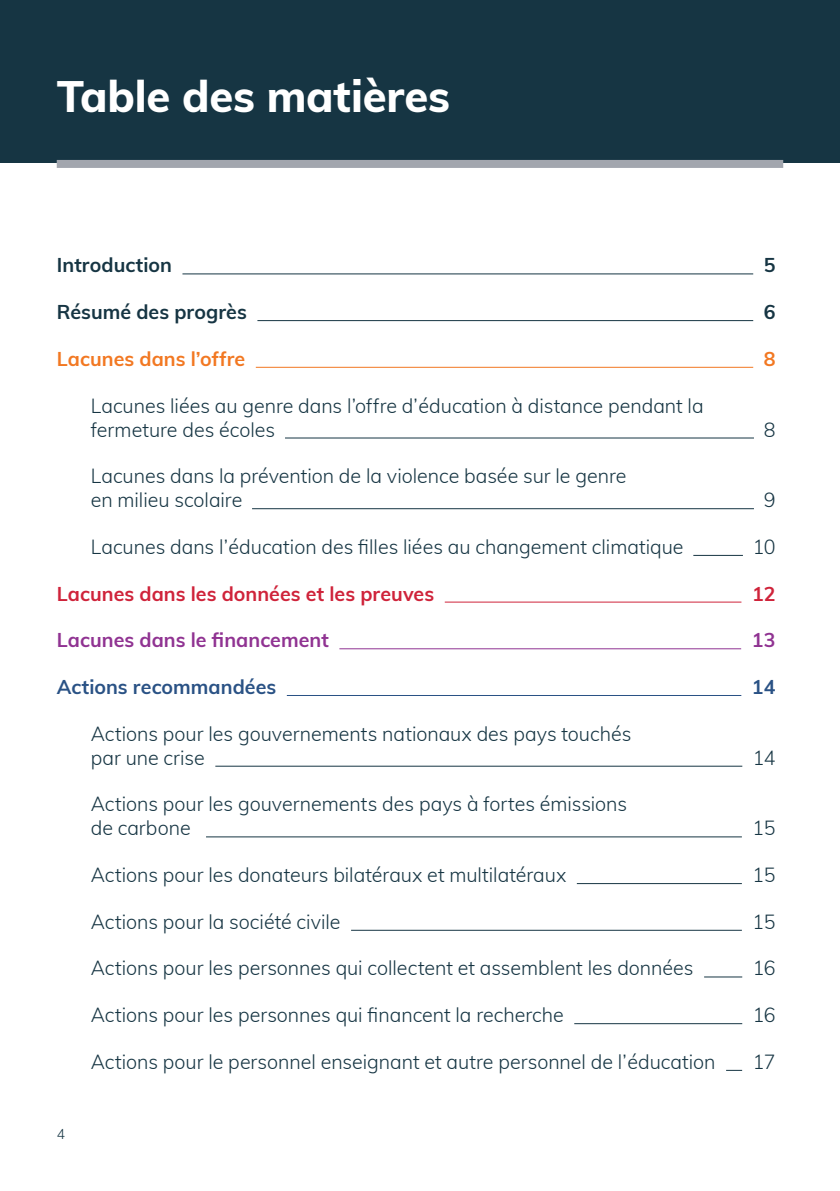
<style>
.page{position:relative;width:840px;height:1191px;background:#fff}
.page>*{position:absolute;margin:0;border:0;box-sizing:border-box;transform-origin:0 0}
.Header_Level_1{font:800 44px "Muli";letter-spacing:-.005em;color:#fff}
.Paragraph_Style{font:300 20px/24px "Muli";color:#163543}
.Paragraph_Style-2{font:700 20px "Muli";color:#cf233a}
.Paragraph_Style-3{font:700 20px "Muli";color:#163543}
.Paragraph_Style-4{font:700 20px "Muli";letter-spacing:.005em;color:#903392}
.Paragraph_Style-5{font:700 20px "Muli";color:#2a5285}
.Paragraph_Style-6{font:700 20px "Muli";letter-spacing:.005em;color:#f27822}
.t1{font:300 14px "Muli";color:#163543}
</style>
<div class="page">
<div style="left:0;top:0;width:839px;height:163px;background:#163543"></div>
<div style="left:57px;top:160px;width:725px;height:8px;background:#a2a6ae"></div>
<hr style="left:182px;top:273px;width:570px;height:1px;background:#163543">
<hr style="left:257px;top:320px;width:495px;height:1px;background:#163543">
<hr style="left:256px;top:367px;width:496px;height:1px;background:#f27822">
<hr style="left:285px;top:437px;width:468px;height:1px;background:#163543">
<hr style="left:252px;top:508px;width:501px;height:1px;background:#163543">
<hr style="left:693px;top:555px;width:49px;height:1px;background:#163543">
<hr style="left:444px;top:601px;width:297px;height:1px;background:#cf233a">
<hr style="left:339px;top:648px;width:401px;height:1px;background:#903392">
<hr style="left:287px;top:695px;width:454px;height:1px;background:#2a5285">
<hr style="left:215px;top:765px;width:526px;height:1px;background:#163543">
<hr style="left:206px;top:836px;width:535px;height:1px;background:#163543">
<hr style="left:576px;top:883px;width:165px;height:1px;background:#163543">
<hr style="left:351px;top:929px;width:390px;height:1px;background:#163543">
<hr style="left:703px;top:976px;width:38px;height:1px;background:#163543">
<hr style="left:574px;top:1023px;width:167px;height:1px;background:#163543">
<svg style="left:726px;top:1069px;width:15px;height:1px"></svg>
<p class="Header_Level_1" style="left:57px;top:64px;width:394px">Table des matières</p>
<p class="Paragraph_Style-3" style="left:57px;top:251px;width:117px">Introduction</p>
<p class="Paragraph_Style-3" style="left:763px;top:251px;width:13px">5</p>
<p class="Paragraph_Style-3" style="left:57px;top:297px;width:191px">Résumé des progrès</p>
<p class="Paragraph_Style-3" style="left:763px;top:297px;width:13px">6</p>
<p class="Paragraph_Style-6" style="left:57px;top:344px;width:190px">Lacunes dans l’offre</p>
<p class="Paragraph_Style-6" style="left:763px;top:344px;width:13px">8</p>
<p class="Paragraph_Style" style="left:91px;top:392px;width:614px">Lacunes liées au genre dans l’offre d’éducation à distance pendant la fermeture des écoles</p>
<p class="Paragraph_Style" style="left:763px;top:416px;width:13px">8</p>
<p class="Paragraph_Style" style="left:91px;top:463px;width:536px">Lacunes dans la prévention de la violence basée sur le genre en milieu scolaire</p>
<p class="Paragraph_Style" style="left:763px;top:487px;width:13px">9</p>
<p class="Paragraph_Style" style="left:91px;top:534px;width:594px">Lacunes dans l’éducation des filles liées au changement climatique</p>
<p class="Paragraph_Style" style="left:752px;top:534px;width:24px">10</p>
<p class="Paragraph_Style-2" style="left:57px;top:579px;width:379px">Lacunes dans les données et les preuves</p>
<p class="Paragraph_Style-2" style="left:751px;top:579px;width:25px">12</p>
<p class="Paragraph_Style-4" style="left:57px;top:625px;width:273px">Lacunes dans le financement</p>
<p class="Paragraph_Style-4" style="left:751px;top:625px;width:25px">13</p>
<p class="Paragraph_Style-5" style="left:57px;top:672px;width:221px">Actions recommandées</p>
<p class="Paragraph_Style-5" style="left:751px;top:672px;width:25px">14</p>
<p class="Paragraph_Style" style="left:91px;top:720px;width:542px">Actions pour les gouvernements nationaux des pays touchés par une crise</p>
<p class="Paragraph_Style" style="left:752px;top:744px;width:24px">14</p>
<p class="Paragraph_Style" style="left:91px;top:791px;width:537px">Actions pour les gouvernements des pays à fortes émissions de carbone</p>
<p class="Paragraph_Style" style="left:752px;top:815px;width:25px">15</p>
<p class="t1" style="left:57px;top:1123px;width:10px">4</p>
<p class="Paragraph_Style" style="left:91px;top:862px;width:477px">Actions pour les donateurs bilatéraux et multilatéraux</p>
<p class="Paragraph_Style" style="left:752px;top:862px;width:25px">15</p>
<p class="Paragraph_Style" style="left:91px;top:908px;width:251px">Actions pour la société civile</p>
<p class="Paragraph_Style" style="left:752px;top:908px;width:25px">15</p>
<p class="Paragraph_Style" style="left:91px;top:955px;width:604px">Actions pour les personnes qui collectent et assemblent les données</p>
<p class="Paragraph_Style" style="left:752px;top:955px;width:24px">16</p>
<p class="Paragraph_Style" style="left:91px;top:1002px;width:474px">Actions pour les personnes qui financent la recherche</p>
<p class="Paragraph_Style" style="left:752px;top:1002px;width:24px">16</p>
<p class="Paragraph_Style" style="left:91px;top:1048px;width:626px">Actions pour le personnel enseignant et autre personnel de l’éducation</p>
<p class="Paragraph_Style" style="left:752px;top:1048px;width:24px">17</p>
</div>
